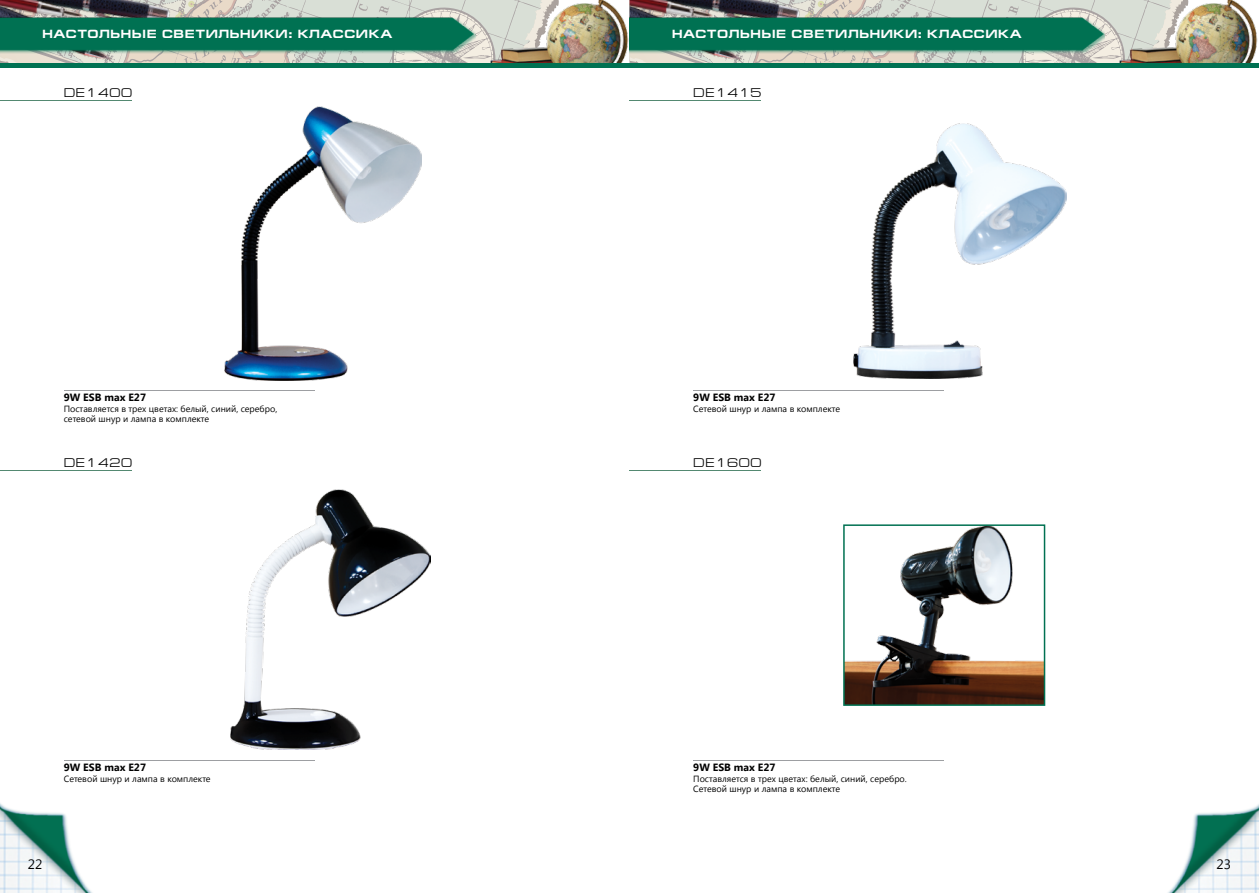
<style>
.page{position:relative;width:1259px;height:893px;background:#fff}
.page>*{position:absolute;margin:0;border:0;box-sizing:border-box;transform-origin:0 0}
.t1{font:13.5px "Segoe UI";color:#000}
.t2{font:12.75px "Europe Ext Normal";letter-spacing:.05em;color:#000}
.t3{font:700 12px "Europe Ext";letter-spacing:.05em;color:#fff}
.t4{font:700 10.5px "Segoe UI";color:#000}
.t5{font:9px/10.8px "Segoe UI";color:#000}
</style>
<div class="page">
<svg style="left:0;top:0;width:464px;height:64px;background:#b9c9bc"></svg>
<img style="left:0;top:0;width:174px;height:63px">
<img style="left:0;top:0;width:88px;height:8px">
<img style="left:464px;top:0;width:165px;height:64px">
<svg style="left:629px;top:0;width:465px;height:64px;background:#aeb9b0"></svg>
<img style="left:629px;top:0;width:88px;height:8px">
<img style="left:1094px;top:0;width:165px;height:64px">
<img style="left:0;top:8px;width:475px;height:53px">
<img style="left:629px;top:8px;width:475px;height:53px">
<img style="left:1168px;top:804px;width:91px;height:89px">
<img style="left:0;top:803px;width:92px;height:90px">
<hr style="left:0;top:100px;width:132px;height:1px;background:#548971">
<hr style="left:0;top:470px;width:132px;height:1px;background:#548971">
<hr style="left:629px;top:100px;width:132px;height:1px;background:#548971">
<hr style="left:629px;top:470px;width:132px;height:1px;background:#548971">
<hr style="left:0;top:64px;width:1259px;height:4px;background:#007152">
<hr style="left:64px;top:760px;width:251px;height:1px;background:#9d9fa2">
<hr style="left:693px;top:760px;width:251px;height:1px;background:#9d9fa2">
<hr style="left:64px;top:390px;width:251px;height:1px;background:#9d9fa2">
<hr style="left:693px;top:390px;width:251px;height:1px;background:#9d9fa2">
<img style="left:224px;top:106px;width:198px;height:275px">
<img style="left:230px;top:490px;width:200px;height:259px">
<img style="left:854px;top:124px;width:212px;height:255px">
<img style="left:846px;top:527px;width:196px;height:176px">
<div style="left:843px;top:524px;width:202px;height:182px;border:2px solid #007152"></div>
<h3 class="t3" style="left:43px;top:27px;width:23px">НАСТОЛЬ</h3>
<h3 class="t3" style="left:121px;top:27px;width:24px">НЫЕ</h3>
<h3 class="t3" style="left:162px;top:27px;width:12px">СВЕТИЛЬ</h3>
<h3 class="t3" style="left:240px;top:27px;width:24px">НИКИ</h3>
<h3 class="t3" style="left:288px;top:27px;width:23px">: КЛАССИКА</h3>
<h3 class="t3" style="left:672px;top:27px;width:23px">НАСТОЛЬ</h3>
<h3 class="t3" style="left:750px;top:27px;width:24px">НЫЕ</h3>
<h3 class="t3" style="left:791px;top:27px;width:12px">СВЕТИЛЬ</h3>
<h3 class="t3" style="left:869px;top:27px;width:24px">НИКИ</h3>
<h3 class="t3" style="left:918px;top:27px;width:23px">: КЛАССИКА</h3>
<h2 class="t2" style="left:64px;top:86px;width:70px">DE1400</h2>
<h2 class="t2" style="left:693px;top:86px;width:70px">DE1415</h2>
<p class="t4" style="left:64px;top:390px;width:84px">9W ESB max E27</p>
<p class="t5" style="left:64px;top:403px;width:215px">Поставляется в трех цветах: белый, синий, серебро, сетевой шнур и лампа в комплекте</p>
<p class="t4" style="left:693px;top:390px;width:84px">9W ESB max E27</p>
<p class="t5" style="left:693px;top:403px;width:148px">Сетевой шнур и лампа в комплекте</p>
<h2 class="t2" style="left:64px;top:456px;width:70px">DE1420</h2>
<h2 class="t2" style="left:693px;top:456px;width:70px">DE1600</h2>
<p class="t4" style="left:64px;top:760px;width:84px">9W ESB max E27</p>
<p class="t5" style="left:64px;top:773px;width:148px">Сетевой шнур и лампа в комплекте</p>
<p class="t4" style="left:693px;top:760px;width:84px">9W ESB max E27</p>
<p class="t5" style="left:693px;top:773px;width:215px">Поставляется в трех цветах: белый, синий, серебро.<br>Сетевой шнур и лампа в комплекте</p>
<h1 class="t1" style="left:28px;top:855px;width:16px">22</h1>
<h1 class="t1" style="left:1216px;top:855px;width:16px">23</h1>
</div>
